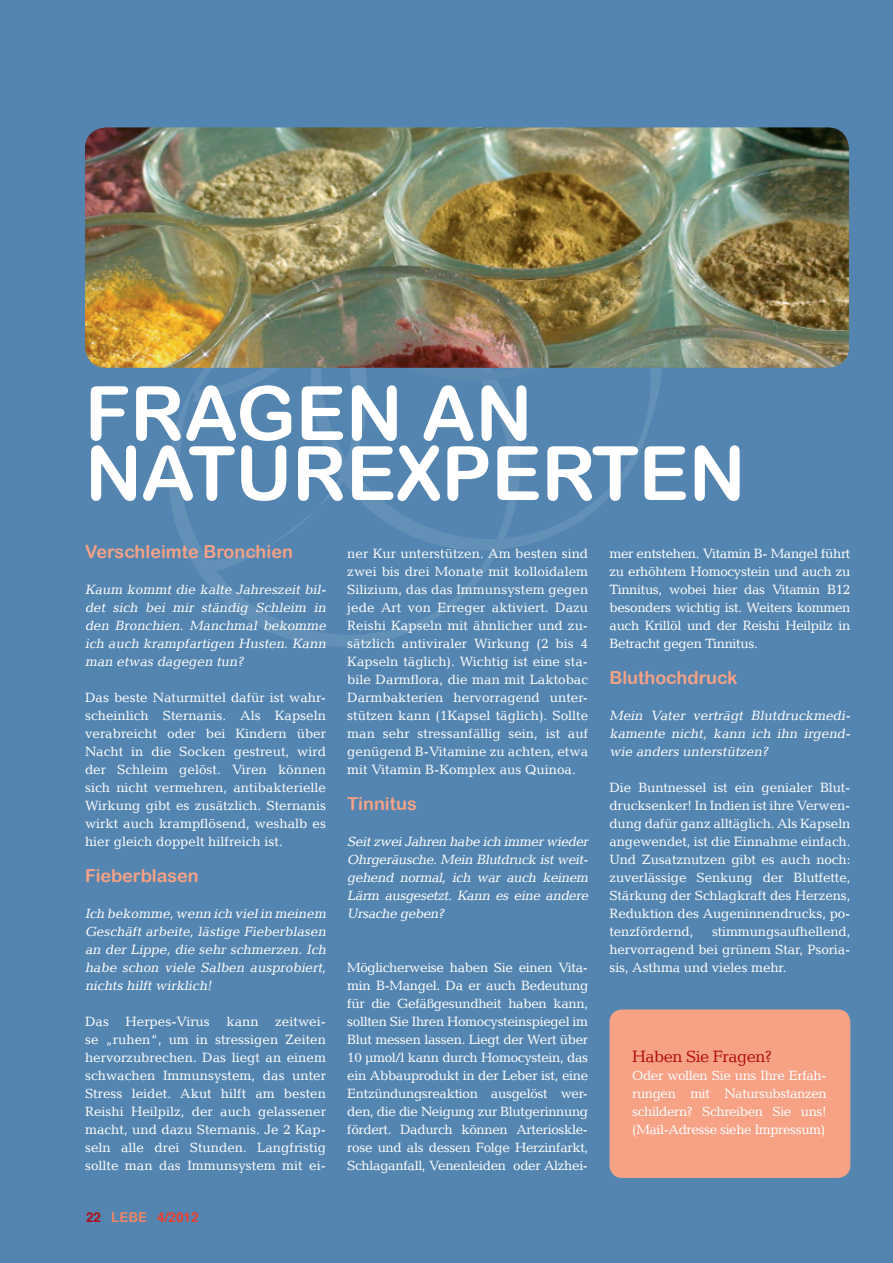
<style>
.page{position:relative;width:893px;height:1263px;background:#5385b0}
.page>*{position:absolute;margin:0;border:0;box-sizing:border-box;transform-origin:0 0}
.Headline_2_grau{font:75px "Arial Rounded MT Bold";color:#fff}
.Zwischeheadline_Oran{font:18px "Arial Rounded MT Bold";color:#f7a185}
.fließtext{font:16.5px "Candida LT";letter-spacing:-.03em;color:#b00d15}
.fließtext-2{font:13.5px/18px "Candida LT";letter-spacing:-.01em;color:#fff;text-align:justify}
.fließtext-3{font:italic 13.5px/18px "Candida LT";color:#fff;text-align:justify}
.Zwischeheadline_Oran-2{font:italic 13.5px/18px "Candida LT";color:#fff;text-align:justify}
.t1{font:700 13.5px "Helvetica";color:#ef3e2e}
.s1{color:#b00d15}
.s2{font-family:"Arial Rounded MT Bold";font-weight:400;color:#f48465}
</style>
<div class="page">
<svg style="left:630px;top:368px;width:32px;height:103px"></svg>
<svg style="left:169px;top:389px;width:315px;height:258px"></svg>
<svg style="left:192px;top:368px;width:438px;height:205px"></svg>
<img style="left:85px;top:127px;width:764px;height:241px">
<div style="left:609px;top:1009px;width:241px;height:169px;background:#f7a185;border-radius:13px"></div>
<p class="Headline_2_grau" style="left:85px;top:369px;width:449px">FRAGEN AN</p>
<p class="Headline_2_grau" style="left:85px;top:429px;width:662px">NATUREXPERTEN</p>
<p class="Zwischeheadline_Oran" style="left:85px;top:541px;width:209px">Verschleimte Bronchien</p>
<p class="Zwischeheadline_Oran-2" style="left:85px;top:580px;width:245px">Kaum kommt die kalte Jahreszeit bil&shy;det sich bei mir ständig Schleim in den Bronchien. Manchmal bekomme ich auch krampfartigen Husten. Kann man etwas dagegen tun?</p>
<p class="fließtext-2" style="left:85px;top:688px;width:242px">Das beste Naturmittel dafür ist wahr&shy;scheinlich Sternanis. Als Kapseln verabreicht oder bei Kindern über Nacht in die Socken gestreut, wird der Schleim gelöst. Viren können sich nicht vermehren, antibakterielle Wirkung gibt es zusätzlich. Sternanis wirkt auch krampflösend, weshalb es hier gleich doppelt hilfreich ist.</p>
<p class="Zwischeheadline_Oran" style="left:85px;top:865px;width:115px">Fieberblasen</p>
<p class="fließtext-3" style="left:85px;top:904px;width:245px">Ich bekomme,wenn ich vielin meinem Geschäft arbeite, lästige Fieberblasen an der Lippe, die sehr schmerzen. Ich habe schon viele Salben ausprobiert, nichts hilft wirklich!</p>
<p class="fließtext-2" style="left:85px;top:1012px;width:242px">Das Herpes-Virus kann zeitwei&shy;se „ruhen“, um in stressigen Zeiten hervorzubrechen. Das liegt an einem schwachen Immunsystem, das unter Stress leidet. Akut hilft am besten Reishi Heilpilz, der auch gelassener macht, und dazu Sternanis. Je 2 Kap&shy;seln alle drei Stunden. Langfristig sollte man das Immunsystem mit ei-</p>
<p class="t1" style="left:86px;top:1206px;width:114px"><span class="s1">22</span> <span class="s2">LEBE</span> 4/2012</p>
<p class="fließtext-2" style="left:347px;top:544px;width:242px">ner Kur unterstützen. Am besten sind zwei bis drei Monate mit kolloidalem Silizium, das das Immunsystem gegen jede Art von Erreger aktiviert. Dazu Reishi Kapseln mit ähnlicher und zu&shy;sätzlich antiviraler Wirkung (2 bis 4<br>Kapseln täglich). Wichtig ist eine sta&shy;bile Darmflora, die man mit Laktobac Darmbakterien hervorragend unter&shy;stützen kann (1Kapsel täglich). Sollte man sehr stressanfällig sein, ist auf genügend B-Vitamine zu achten, etwa mit Vitamin B-Komplex aus Quinoa.</p>
<p class="Zwischeheadline_Oran" style="left:347px;top:793px;width:71px">Tinnitus</p>
<p class="fließtext-3" style="left:347px;top:832px;width:245px">SeitzweiJahren habe ich immerwieder Ohrgeräusche. Mein Blutdruck ist weit&shy;gehend normal, ich war auch keinem Lärm ausgesetzt. Kann es eine andere Ursache geben?</p>
<p class="fließtext-2" style="left:347px;top:958px;width:242px">Möglicherweise haben Sie einen Vita&shy;min B-Mangel. Da er auch Bedeutung für die Gefäßgesundheit haben kann, sollten Sie Ihren Homocysteinspiegel im Blut messen lassen. Liegt der Wert über 10 μmol/l kann durch Homocystein, das ein Abbauprodukt in der Leber ist, eine Entzündungsreaktion ausgelöst wer&shy;den, die die Neigung zur Blutgerinnung fördert. Dadurch können Arterioskle&shy;rose und als dessen Folge Herzinfarkt, Schlaganfall, Venenleiden oder Alzhei-</p>
<p class="fließtext-2" style="left:609px;top:544px;width:242px">mer entstehen. Vitamin B- Mangel führt zu erhöhtem Homocystein und auch zu Tinnitus, wobei hier das Vitamin B12 besonders wichtig ist. Weiters kommen auch Krillöl und der Reishi Heilpilz in Betracht gegen Tinnitus.</p>
<p class="Zwischeheadline_Oran" style="left:609px;top:667px;width:129px">Bluthochdruck</p>
<p class="fließtext-3" style="left:609px;top:706px;width:245px">Mein Vater verträgt Blutdruckmedi&shy;kamente nicht, kann ich ihn irgend&shy;wie anders unterstützen?</p>
<p class="fließtext-2" style="left:609px;top:778px;width:242px">Die Buntnessel ist ein genialer Blut&shy;drucksenker! In Indien ist ihre Verwen&shy;dung dafür ganz alltäglich. Als Kapseln angewendet, ist die Einnahme einfach.<br>Und Zusatznutzen gibt es auch noch: zuverlässige Senkung der Blutfette, Stärkung der Schlagkraft des Herzens, Reduktion des Augeninnendrucks, po&shy;tenzfördernd,</p>
<p class="fließtext-2" style="left:609px;top:922px;width:242px;text-indent:103px">stimmungsaufhellend, hervorragend bei grünem Star, Psoria&shy;sis, Asthma und vieles mehr.</p>
<p class="fließtext" style="left:632px;top:1047px;width:142px">Haben Sie Fragen?</p>
<p class="fließtext-2" style="left:632px;top:1066px;width:196px">Oder wollen Sie uns Ihre Erfah&shy;rungen mit Natursubstanzen schildern? Schreiben Sie uns! (Mail-Adresse siehe Impressum)</p>
</div>
